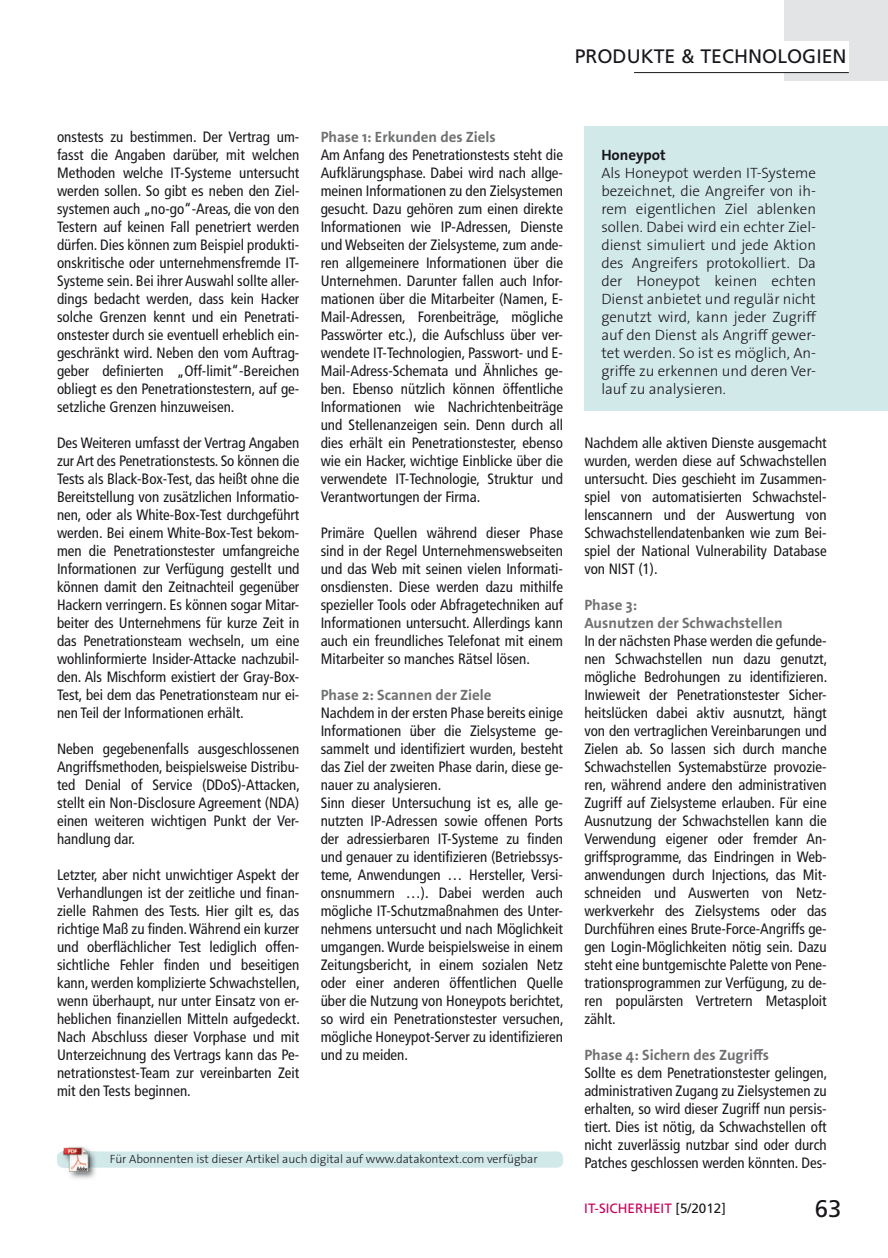
<style>
.page{position:relative;width:888px;height:1258px;background:#fff}
.page>*{position:absolute;margin:0;border:0;box-sizing:border-box;transform-origin:0 0}
.t1{font:24px "Frutiger LT";color:#1a171c}
.t2{font:19.5px "Frutiger LT";color:#1a171c}
.t3{font:condensed 15px/18px "Frutiger LT";color:#1a171c;text-align:justify}
.t4{font:300 15px/18px "The Sans B3";color:#1a171c;text-align:justify}
.t5{font:700 15px/18px "The Sans Os F";color:#707173}
.t6{font:700 15px "The Sans B7";color:#1a171c}
.t7{font:13.5px "Frutiger LT";color:#c6005a}
.t8{font:300 12px "The Sans B3";color:#1a171c}
.s1{color:#1a171c}
</style>
<div class="page">
<div style="left:784px;top:0;width:104px;height:80px;background:#e3e4e5"></div>
<div style="left:776px;top:41px;width:73px;height:32px;background:#fff"></div>
<hr style="left:634px;top:72px;width:215px;height:1px;background:#1a171c">
<div style="left:57px;top:1151px;width:506px;height:17px;background:#d2e9ea;border-radius:6px"></div>
<img style="left:63px;top:1146px;width:33px;height:33px">
<img style="left:62px;top:1151px;width:35px;height:17px">
<img style="left:64px;top:1147px;width:25px;height:25px">
<img style="left:64px;top:1151px;width:25px;height:17px">
<div style="left:584px;top:126px;width:304px;height:285px;background:#d2e9ea"></div>
<h2 class="t2" style="left:575px;top:45px;width:273px">PRODUKTE &amp; TECHNOLOGIEN</h2>
<p class="t3" style="left:57px;top:127px;width:244px">onstests zu bestimmen. Der Vertrag um&shy;fasst die Angaben darüber, mit welchen Methoden welche IT-Systeme untersucht werden sollen. So gibt es neben den Ziel&shy;systemen auch „no-go“-Areas, die von den Testern auf keinen Fall penetriert werden dürfen. Dies können zum Beispiel produkti&shy;onskritische oder unternehmensfremde IT-Systeme sein. Bei ihrer Auswahl sollte aller&shy;dings bedacht werden, dass kein Hacker solche Grenzen kennt und ein Penetrati&shy;onstester durch sie eventuell erheblich ein&shy;geschränkt wird. Neben den vom Auftrag&shy;geber definierten „Off-limit“-Bereichen obliegt es den Penetrationstestern, auf ge&shy;setzliche Grenzen hinzuweisen.</p>
<p class="t3" style="left:57px;top:433px;width:244px">Des Weiteren umfasst der Vertrag Angaben zur Art des Penetrationstests. So können die Tests als Black-Box-Test, das heißt ohne die Bereitstellung von zusätzlichen Informatio&shy;nen, oder als White-Box-Test durchgeführt werden. Bei einem White-Box-Test bekom&shy;men die Penetrationstester umfangreiche Informationen zur Verfügung gestellt und können damit den Zeitnachteil gegenüber Hackern verringern. Es können sogar Mitar&shy;beiter des Unternehmens für kurze Zeit in das Penetrationsteam wechseln, um eine wohlinformierte Insider-Attacke nachzubil&shy;den. Als Mischform existiert der Gray-Box-Test, bei dem das Penetrationsteam nur ei&shy;nen Teil der Informationen erhält.</p>
<p class="t3" style="left:57px;top:739px;width:244px">Neben gegebenenfalls ausgeschlossenen Angriffsmethoden, beispielsweise Distribu&shy;ted Denial of Service (DDoS)-Attacken, stellt ein Non-Disclosure Agreement (NDA) einen weiteren wichtigen Punkt der Ver&shy;handlung dar.</p>
<p class="t3" style="left:57px;top:865px;width:244px">Letzter, aber nicht unwichtiger Aspekt der Verhandlungen ist der zeitliche und finan&shy;zielle Rahmen des Tests. Hier gilt es, das richtige Maß zu finden. Während ein kurzer und oberflächlicher Test lediglich offen&shy;sichtliche Fehler finden und beseitigen kann, werden komplizierte Schwachstellen, wenn überhaupt, nur unter Einsatz von er&shy;heblichen finanziellen Mitteln aufgedeckt.<br>Nach Abschluss dieser Vorphase und mit Unterzeichnung des Vertrags kann das Pe&shy;netrationstest-Team zur vereinbarten Zeit mit den Tests beginnen.</p>
<p class="t5" style="left:321px;top:128px;width:177px">Phase 1: Erkunden des Ziels</p>
<p class="t3" style="left:321px;top:145px;width:244px">Am Anfang des Penetrationstests steht die Aufklärungsphase. Dabei wird nach allge&shy;meinen Informationen zu den Zielsystemen gesucht. Dazu gehören zum einen direkte Informationen wie IP-Adressen, Dienste und Webseiten der Zielsysteme, zum ande&shy;ren allgemeinere Informationen über die Unternehmen. Darunter fallen auch Infor&shy;mationen über die Mitarbeiter (Namen, E-Mail-Adressen, Forenbeiträge, mögliche Passwörter etc.), die Aufschluss über ver&shy;wendete IT-Technologien, Passwort- und E-Mail-Adress-Schemata und Ähnliches ge&shy;ben. Ebenso nützlich können öffentliche Informationen wie Nachrichtenbeiträge und Stellenanzeigen sein. Denn durch all dies erhält ein Penetrationstester, ebenso wie ein Hacker, wichtige Einblicke über die verwendete IT-Technologie, Struktur und Verantwortungen der Firma.</p>
<p class="t3" style="left:321px;top:523px;width:244px">Primäre Quellen während dieser Phase sind in der Regel Unternehmenswebseiten und das Web mit seinen vielen Informati&shy;onsdiensten. Diese werden dazu mithilfe spezieller Tools oder Abfragetechniken auf Informationen untersucht. Allerdings kann auch ein freundliches Telefonat mit einem Mitarbeiter so manches Rätsel lösen.</p>
<p class="t5" style="left:321px;top:686px;width:172px">Phase 2: Scannen der Ziele</p>
<p class="t3" style="left:321px;top:703px;width:244px;text-align:left">Nachdem in der ersten Phase bereits einige Informationen über die Zielsysteme ge&shy;sammelt und identifiziert wurden, besteht das Ziel der zweiten Phase darin, diese ge&shy;nauer zu analysieren.<br>Sinn dieser Untersuchung ist es, alle ge&shy;nutzten IP-Adressen sowie offenen Ports der adressierbaren IT-Systeme zu finden und genauer zu identifizieren (Betriebssys&shy;teme, Anwendungen … Hersteller, Versi&shy;onsnummern …). Dabei werden auch mögliche IT-Schutzmaßnahmen des Unter&shy;nehmens untersucht und nach Möglichkeit umgangen. Wurde beispielsweise in einem Zeitungsbericht, in einem sozialen Netz oder einer anderen öffentlichen Quelle über die Nutzung von Honeypots berichtet, so wird ein Penetrationstester versuchen, mögliche Honeypot-Server zu identifizieren und zu meiden.</p>
<p class="t8" style="left:110px;top:1153px;width:429px">Für Abonnenten ist dieser Artikel auch digital auf www.datakontext.com verfügbar</p>
<p class="t6" style="left:601px;top:147px;width:66px">Honeypot</p>
<p class="t4" style="left:601px;top:164px;width:216px">Als Honeypot werden IT-Systeme bezeichnet, die Angreifer von ih&shy;rem eigentlichen Ziel ablenken sollen. Dabei wird ein echter Ziel&shy;dienst simuliert und jede Aktion des Angreifers protokolliert. Da der Honeypot keinen echten Dienst anbietet und regulär nicht genutzt wird, kann jeder Zugriff auf den Dienst als Angriff gewer&shy;tet werden. So ist es möglich, An&shy;griffe zu erkennen und deren Ver&shy;lauf zu analysieren.</p>
<p class="t3" style="left:584px;top:433px;width:244px">Nachdem alle aktiven Dienste ausgemacht wurden, werden diese auf Schwachstellen untersucht. Dies geschieht im Zusammen&shy;spiel von automatisierten Schwachstel&shy;lenscannern und der Auswertung von Schwachstellendatenbanken wie zum Bei&shy;spiel der National Vulnerability Database von NIST (1).</p>
<p class="t5" style="left:584px;top:596px;width:200px">Phase 3:<br>Ausnutzen der Schwachstellen</p>
<p class="t3" style="left:584px;top:631px;width:244px">In der nächsten Phase werden die gefunde&shy;nen Schwachstellen nun dazu genutzt, mögliche Bedrohungen zu identifizieren.<br>Inwieweit der Penetrationstester Sicher&shy;heitslücken dabei aktiv ausnutzt, hängt von den vertraglichen Vereinbarungen und Zielen ab. So lassen sich durch manche Schwachstellen Systemabstürze provozie&shy;ren, während andere den administrativen Zugriff auf Zielsysteme erlauben. Für eine Ausnutzung der Schwachstellen kann die Verwendung eigener oder fremder An&shy;griffsprogramme, das Eindringen in Web&shy;anwendungen durch Injections, das Mit&shy;schneiden und Auswerten von Netz&shy;werkverkehr des Zielsystems oder das Durchführen eines Brute-Force-Angriffs ge&shy;gen Login-Möglichkeiten nötig sein. Dazu steht eine buntgemischte Palette von Pene&shy;trationsprogrammen zur Verfügung, zu de&shy;ren populärsten Vertretern Metasploit zählt.</p>
<p class="t5" style="left:584px;top:1046px;width:186px">Phase 4: Sichern des Zugriffs</p>
<p class="t3" style="left:584px;top:1063px;width:244px">Sollte es dem Penetrationstester gelingen, administrativen Zugang zu Zielsystemen zu erhalten, so wird dieser Zugriff nun persis&shy;tiert. Dies ist nötig, da Schwachstellen oft nicht zuverlässig nutzbar sind oder durch Patches geschlossen werden könnten. Des-</p>
<p class="t7" style="left:584px;top:1200px;width:143px">IT-SICHERHEIT <span class="s1">[5/2012]</span></p>
<h1 class="t1" style="left:815px;top:1194px;width:28px">63</h1>
</div>
